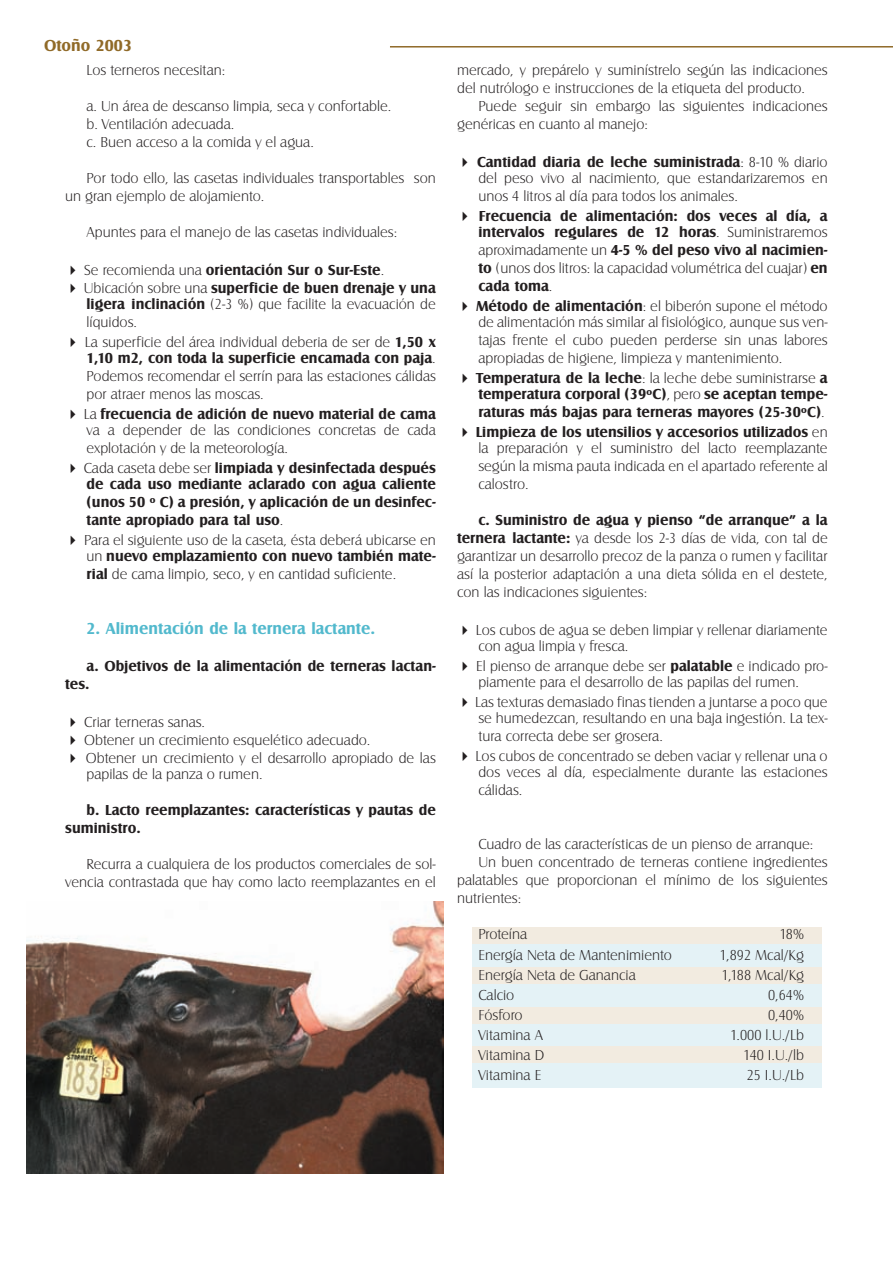
<style>
.page{position:relative;width:893px;height:1263px;background:#fff}
.page>*{position:absolute;margin:0;border:0;box-sizing:border-box;transform-origin:0 0}
.t1{font:700 16.5px "Castle T";color:#52b9cd}
.t2{font:700 16.5px "Castle T";color:#906a28}
.t3{font:15px/18px "Castle T Ligh";color:#231f20}
.t4{font:700 15px/18px "Castle T";color:#231f20}
.s1{font-family:"Castle T Ligh";font-weight:400}
.s2{font-family:"Castle T";font-weight:700}
</style>
<div class="page">
<div style="left:473px;top:927px;width:349px;height:161px;background:#e4f2f6"></div>
<div style="left:473px;top:927px;width:349px;height:17px;background:#f2ebe0"></div>
<div style="left:473px;top:967px;width:349px;height:16px;background:#f2ebe0"></div>
<div style="left:473px;top:1007px;width:349px;height:17px;background:#f2ebe0"></div>
<div style="left:473px;top:1046px;width:349px;height:17px;background:#f2ebe0"></div>
<hr style="left:390px;top:46px;width:503px;height:2px;background:#906a28">
<img style="left:26px;top:901px;width:417px;height:273px">
<p class="t2" style="left:44px;top:36px;width:89px">Otoño 2003</p>
<p class="t3" style="left:87px;top:61px;width:140px">Los terneros necesitan:</p>
<p class="t3" style="left:87px;top:97px;width:306px">a. Un área de descanso limpia, seca y confortable. b. Ventilación adecuada.<br>c. Buen acceso a la comida y el agua.</p>
<p class="t3" style="left:65px;top:169px;width:372px;text-indent:21px">Por todo ello, las casetas individuales transportables son un gran ejemplo de alojamiento.</p>
<p class="t3" style="left:87px;top:223px;width:312px">Apuntes para el manejo de las casetas individuales:</p>
<p class="t4" style="left:65px;top:261px;width:320px">✔ <span class="s1">Se recomienda una</span> orientación Sur o Sur-Este<span class="s1">.</span></p>
<p class="t4" style="left:65px;top:279px;width:372px">✔ <span class="s1">Ubicación sobre una</span> superficie de buen drenaje y una</p>
<p class="t3" style="left:87px;top:295px;width:351px"><span class="s2">ligera inclinación</span> (2-3 %) que facilite la evacuación de líquidos.</p>
<p class="t3" style="left:65px;top:333px;width:372px">✔ La superficie del área individual deberia de ser de <span class="s2">1,50 x</span></p>
<p class="t4" style="left:87px;top:349px;width:351px">1,10 m2, con toda la superficie encamada con paja<span class="s1">.</span></p>
<p class="t3" style="left:87px;top:367px;width:351px">Podemos recomendar el serrín para las estaciones cálidas por atraer menos las moscas.</p>
<p class="t4" style="left:65px;top:405px;width:372px">✔ <span class="s1">La</span> frecuencia de adición de nuevo material de cama</p>
<p class="t3" style="left:87px;top:421px;width:351px">va a depender de las condiciones concretas de cada explotación y de la meteorología.</p>
<p class="t4" style="left:65px;top:460px;width:372px;line-height:16px;text-align:right">✔ <span class="s1">Cada caseta debe ser</span> limpiada y desinfectada después de cada uso mediante aclarado con agua caliente</p>
<p class="t4" style="left:87px;top:493px;width:351px">(unos 50 º C) a presión, y aplicación de un desinfec&shy;tante apropiado para tal uso<span class="s1">.</span></p>
<p class="t3" style="left:65px;top:531px;width:372px">✔ Para el siguiente uso de la caseta, ésta deberá ubicarse en</p>
<p class="t4" style="left:87px;top:547px;width:351px"><span class="s1">un</span> nuevo emplazamiento con nuevo también mate-</p>
<p class="t3" style="left:87px;top:565px;width:311px"><span class="s2">rial</span> de cama limpio, seco, y en cantidad suficiente.</p>
<p class="t1" style="left:87px;top:619px;width:290px">2. Alimentación de la ternera lactante.</p>
<p class="t4" style="left:65px;top:657px;width:372px;text-indent:21px">a. Objetivos de la alimentación de terneras lactan&shy;tes.</p>
<p class="t3" style="left:65px;top:713px;width:141px">✔ Criar terneras sanas.</p>
<p class="t3" style="left:65px;top:731px;width:307px">✔ Obtener un crecimiento esquelético adecuado.</p>
<p class="t3" style="left:87px;top:750px;width:351px;line-height:16px;text-indent:-21px">✔ Obtener un crecimiento y el desarrollo apropiado de las papilas de la panza o rumen.</p>
<p class="t4" style="left:65px;top:801px;width:372px;text-indent:21px">b. Lacto reemplazantes: características y pautas de suministro.</p>
<p class="t3" style="left:65px;top:855px;width:372px;text-align:right">Recurra a cualquiera de los productos comerciales de sol&shy;vencia contrastada que hay como lacto reemplazantes en el</p>
<p class="t3" style="left:457px;top:61px;width:372px">mercado, y prepárelo y suminístrelo según las indicaciones del nutrólogo e instrucciones de la etiqueta del producto.</p>
<p class="t3" style="left:457px;top:97px;width:372px;text-indent:21px">Puede seguir sin embargo las siguientes indicaciones genéricas en cuanto al manejo:</p>
<p class="t4" style="left:457px;top:153px;width:372px">✔ Cantidad diaria de leche suministrada<span class="s1">: 8-10 % diario</span></p>
<p class="t3" style="left:478px;top:169px;width:351px">del peso vivo al nacimiento, que estandarizaremos en unos 4 litros al día para todos los animales.</p>
<p class="t4" style="left:457px;top:208px;width:372px;line-height:16px;text-align:right">✔ Frecuencia de alimentación: dos veces al día, a intervalos regulares de 12 horas<span class="s1">. Suministraremos</span></p>
<p class="t4" style="left:478px;top:241px;width:351px"><span class="s1">aproximadamente un</span> 4-5 % del peso vivo al nacimien-</p>
<p class="t3" style="left:478px;top:259px;width:351px"><span class="s2">to</span> (unos dos litros: la capacidad volumétrica del cuajar) <span class="s2">en</span></p>
<p class="t4" style="left:478px;top:277px;width:76px">cada toma<span class="s1">.</span></p>
<p class="t3" style="left:457px;top:298px;width:372px;line-height:16px;text-align:right">✔ <span class="s2">Método de alimentación</span>: el biberón supone el método de alimentación más similar al fisiológico, aunque sus ven-</p>
<p class="t3" style="left:478px;top:331px;width:351px">tajas frente el cubo pueden perderse sin unas labores apropiadas de higiene, limpieza y mantenimiento.</p>
<p class="t3" style="left:457px;top:369px;width:372px">✔ <span class="s2">Temperatura de la leche</span>: la leche debe suministrarse <span class="s2">a</span></p>
<p class="t4" style="left:478px;top:385px;width:351px">temperatura corporal (39ºC)<span class="s1">, pero</span> se aceptan tempe&shy;raturas más bajas para terneras mayores (25-30ºC)<span class="s1">.</span></p>
<p class="t4" style="left:457px;top:423px;width:372px">✔ Limpieza de los utensilios y accesorios utilizados <span class="s1">en</span></p>
<p class="t3" style="left:478px;top:439px;width:351px;text-align:justify">la preparación y el suministro del lacto reemplazante según la misma pauta indicada en el apartado referente al calostro.</p>
<p class="t4" style="left:478px;top:511px;width:351px">c. Suministro de agua y pienso “de arranque” a la</p>
<p class="t3" style="left:457px;top:529px;width:372px;text-align:justify"><span class="s2">ternera lactante:</span> ya desde los 2-3 días de vida, con tal de garantizar un desarrollo precoz de la panza o rumen y facilitar así la posterior adaptación a una dieta sólida en el destete, con las indicaciones siguientes:</p>
<p class="t3" style="left:478px;top:622px;width:351px;line-height:16px;text-indent:-21px">✔ Los cubos de agua se deben limpiar y rellenar diariamente con agua limpia y fresca.</p>
<p class="t3" style="left:457px;top:658px;width:372px;line-height:16px;text-align:center">✔ El pienso de arranque debe ser <span class="s2">palatable</span> e indicado pro&shy;piamente para el desarrollo de las papilas del rumen.</p>
<p class="t3" style="left:457px;top:694px;width:372px;line-height:16px;text-align:right">✔ Las texturas demasiado finas tienden a juntarse a poco que se humedezcan, resultando en una baja ingestión. La tex-</p>
<p class="t3" style="left:478px;top:727px;width:186px">tura correcta debe ser grosera.</p>
<p class="t3" style="left:457px;top:748px;width:372px;line-height:16px;text-align:right">✔ Los cubos de concentrado se deben vaciar y rellenar una o dos veces al día, especialmente durante las estaciones</p>
<p class="t3" style="left:478px;top:781px;width:45px">cálidas.</p>
<p class="t3" style="left:478px;top:835px;width:337px">Cuadro de las características de un pienso de arranque:</p>
<p class="t3" style="left:478px;top:853px;width:351px">Un buen concentrado de terneras contiene ingredientes</p>
<p class="t3" style="left:457px;top:871px;width:372px">palatables que proporcionan el mínimo de los siguientes</p>
<p class="t3" style="left:457px;top:889px;width:66px">nutrientes:</p>
<p class="t3" style="left:478px;top:925px;width:50px">Proteína</p>
<p class="t3" style="left:780px;top:925px;width:26px">18%</p>
<p class="t3" style="left:478px;top:945px;width:195px">Energía Neta de Mantenimiento</p>
<p class="t3" style="left:720px;top:945px;width:86px">1,892 Mcal/Kg</p>
<p class="t3" style="left:478px;top:965px;width:159px">Energía Neta de Ganancia</p>
<p class="t3" style="left:722px;top:965px;width:84px">1,188 Mcal/Kg</p>
<p class="t3" style="left:478px;top:985px;width:37px">Calcio</p>
<p class="t3" style="left:768px;top:985px;width:38px">0,64%</p>
<p class="t3" style="left:478px;top:1006px;width:46px">Fósforo</p>
<p class="t3" style="left:768px;top:1006px;width:37px">0,40%</p>
<p class="t3" style="left:478px;top:1026px;width:66px">Vitamina A</p>
<p class="t3" style="left:730px;top:1026px;width:75px">1.000 l.U./Lb</p>
<p class="t3" style="left:478px;top:1046px;width:67px">Vitamina D</p>
<p class="t3" style="left:743px;top:1046px;width:62px">140 I.U./lb</p>
<p class="t3" style="left:478px;top:1066px;width:64px">Vitamina E</p>
<p class="t3" style="left:747px;top:1066px;width:59px">25 I.U./Lb</p>
</div>
